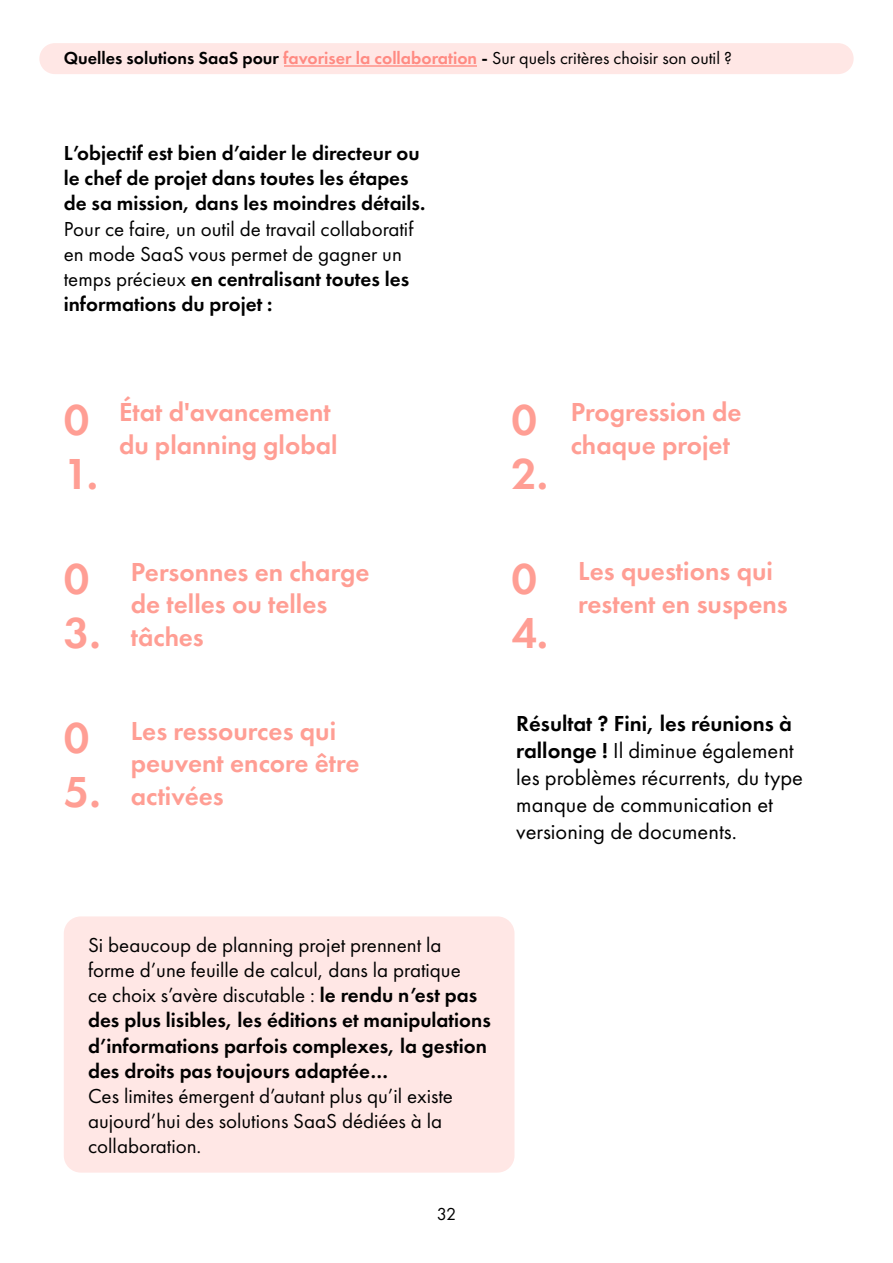
<style>
.page{position:relative;width:893px;height:1263px;background:#fff}
.page>*{position:absolute;margin:0;border:0;box-sizing:border-box;transform-origin:0 0}
.t1{font:600 45px/54px "Futura PT";color:#ff9e94}
.t2{font:600 27px/32.4px "Futura PT";color:#ff9e94}
.t3{font:22.5px/27px "Futura PT";color:#000}
.t4{font:600 21px/25.2px "Futura PT";color:#000}
.t5{font:21px/25.2px "Futura PT";color:#000}
.t6{font:18px "Futura PT";color:#000}
.s1{font-weight:600}
.s2{font-weight:600;color:#ff8a82}
.s3{font-weight:400}
</style>
<div class="page">
<div style="left:64px;top:916px;width:450px;height:256px;background:#ffe7e5;border-radius:17px"></div>
<div style="left:39px;top:43px;width:815px;height:31px;background:#ffe7e5;border-radius:16px"></div>
<hr style="left:284px;top:66px;width:193px;height:1px;background:#ff5e52">
<p class="t6" style="left:64px;top:47px;width:670px"><span class="s1">Quelles solutions SaaS pour</span> <span class="s2">favoriser la collaboration</span> <span class="s1">-</span> Sur quels critères choisir son outil ?</p>
<p class="t4" style="left:64px;top:140px;width:363px">L’objectif est bien d’aider le directeur ou le chef de projet dans toutes les étapes de sa mission, dans les moindres détails.</p>
<p class="t5" style="left:64px;top:216px;width:351px">Pour ce faire, un outil de travail collaboratif en mode SaaS vous permet de gagner un temps précieux <span class="s1">en centralisant toutes les informations du projet :</span></p>
<h1 class="t1" style="left:64px;top:392px;width:36px">0<br>1.</h1>
<p class="t2" style="left:119px;top:396px;width:220px">État d'avancement du planning global</p>
<h1 class="t1" style="left:511px;top:392px;width:38px">0<br>2.</h1>
<p class="t2" style="left:571px;top:396px;width:173px">Progression de chaque projet</p>
<p class="t2" style="left:131px;top:555px;width:240px">Personnes en charge de telles ou telles tâches</p>
<h1 class="t1" style="left:64px;top:552px;width:38px">0<br>3.</h1>
<p class="t2" style="left:578px;top:555px;width:211px">Les questions qui restent en suspens</p>
<h1 class="t1" style="left:511px;top:551px;width:38px">0<br>4.</h1>
<h1 class="t1" style="left:64px;top:711px;width:38px">0<br>5.</h1>
<p class="t2" style="left:131px;top:714px;width:230px">Les ressources qui peuvent encore être activées</p>
<p class="t3" style="left:516px;top:710px;width:288px"><span class="s1">Résultat ? Fini, les réunions à rallonge !</span> Il diminue également les problèmes récurrents, du type manque de communication et versioning de documents.</p>
<p class="t4" style="left:88px;top:932px;width:404px"><span class="s3">Si beaucoup de planning projet prennent la forme d’une feuille de calcul, dans la pratique<br>ce choix s’avère discutable :</span> le rendu n’est pas des plus lisibles, les éditions et manipulations d’informations parfois complexes, la gestion des droits pas toujours adaptée…</p>
<p class="t5" style="left:88px;top:1083px;width:366px">Ces limites émergent d’autant plus qu’il existe aujourd’hui des solutions SaaS dédiées à la collaboration.</p>
<p class="t6" style="left:437px;top:1203px;width:21px">32</p>
</div>
